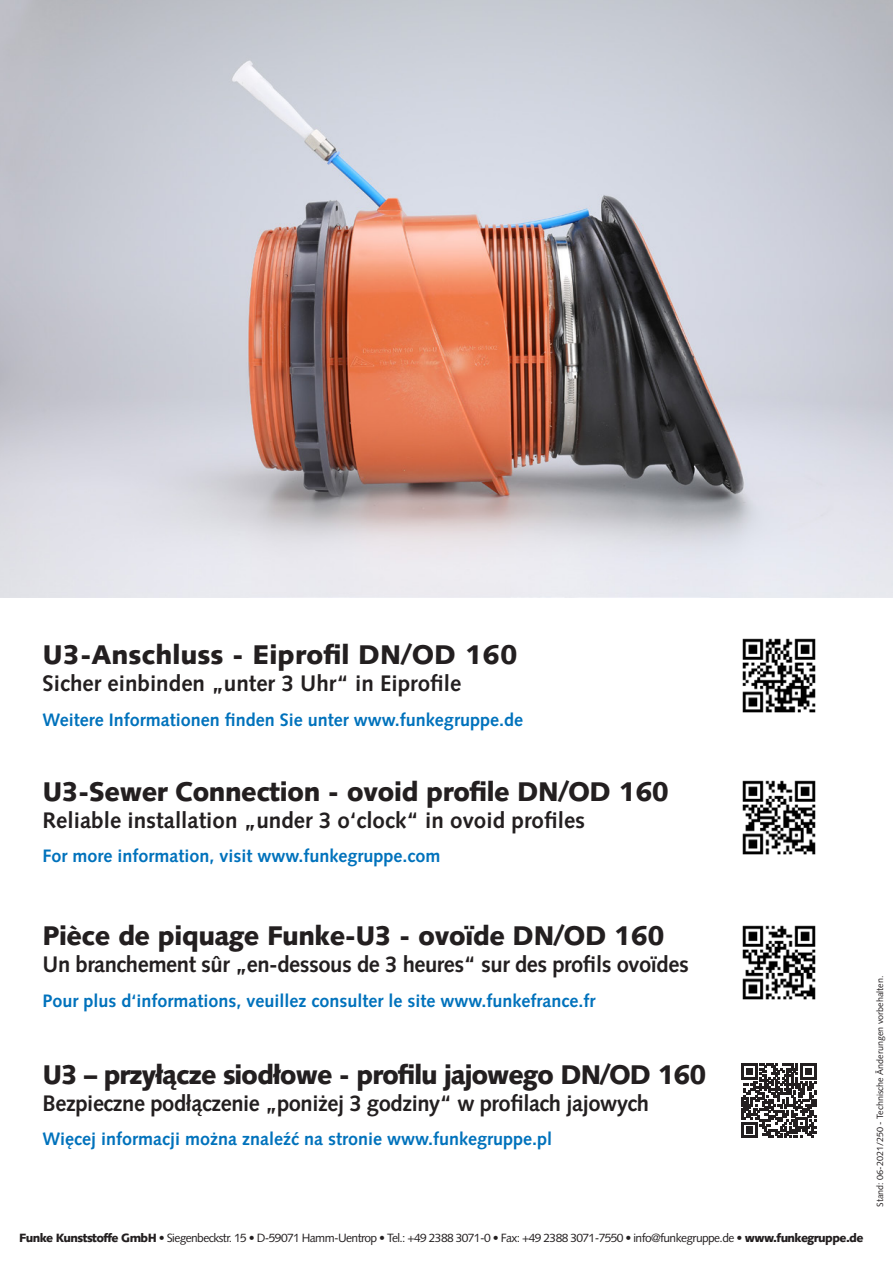
<style>
.page{position:relative;width:893px;height:1263px;background:#fff}
.page>*{position:absolute;margin:0;border:0;box-sizing:border-box;transform-origin:0 0}
.t1{font:900 27px "Syntax LTCE";letter-spacing:-.02em;color:#231f20}
.t2{font:900 27px "Syntax LTCE";letter-spacing:-.04em;color:#231f20}
.t3{font:900 27px "Syntax LTCE";color:#231f20}
.t4{font:700 22.5px "Syntax LTCE";letter-spacing:-.02em;color:#231f20}
.t5{font:700 22.5px "Syntax LTCE";color:#231f20}
.t6{font:700 18px "Syntax LTCE";color:#0072bc}
.t7{font:12px "Syntax LTCE";letter-spacing:-.05em;color:#231f20}
.t8{font:9px "Syntax LTCE";color:#231f20}
.s1{font-weight:900}
</style>
<div class="page">
<img style="left:0;top:0;width:893px;height:597px">
<img style="left:742px;top:638px;width:74px;height:75px">
<img style="left:742px;top:925px;width:74px;height:75px">
<img style="left:742px;top:780px;width:74px;height:75px">
<svg style="left:742px;top:1063px;width:74px;height:75px"></svg>
<h1 class="t3" style="left:43px;top:639px;width:476px">U3-Anschluss - Eiprofil DN/OD 160</h1>
<p class="t5" style="left:43px;top:671px;width:420px">Sicher einbinden „unter 3 Uhr“ in Eiprofile</p>
<p class="t6" style="left:43px;top:709px;width:482px">Weitere Informationen finden Sie unter www.funkegruppe.de</p>
<h1 class="t1" style="left:43px;top:775px;width:628px">U3-Sewer Connection - ovoid profile DN/OD 160</h1>
<p class="t5" style="left:43px;top:807px;width:544px">Reliable installation „under 3 o‘clock“ in ovoid profiles</p>
<p class="t6" style="left:43px;top:845px;width:400px">For more information, visit www.funkegruppe.com</p>
<h1 class="t1" style="left:43px;top:920px;width:623px">Pièce de piquage Funke-U3 - ovoïde DN/OD 160</h1>
<p class="t4" style="left:43px;top:952px;width:648px">Un branchement sûr „en-dessous de 3 heures“ sur des profils ovoïdes</p>
<p class="t6" style="left:43px;top:990px;width:555px">Pour plus d‘informations, veuillez consulter le site www.funkefrance.fr</p>
<h1 class="t2" style="left:43px;top:1058px;width:665px">U3 – przyłącze siodłowe - profilu jajowego DN/OD 160</h1>
<p class="t4" style="left:43px;top:1090px;width:608px">Bezpieczne podłączenie „poniżej 3 godziny“ w profilach jajowych</p>
<p class="t6" style="left:43px;top:1128px;width:511px">Więcej informacji można znaleźć na stronie www.funkegruppe.pl</p>
<p class="t7" style="left:19px;top:1231px;width:846px"><span class="s1">Funke Kunststoffe GmbH</span> • Siegenbeckstr. 15 • D-59071 Hamm-Uentrop • Tel.: +49 2388 3071-0 • Fax: +49 2388 3071-7550 • info@funkegruppe.de • <span class="s1">www.funkegruppe.de</span></p>
<p class="t8" style="left:875px;top:1207px;width:233px;rotate:-90deg">Stand: 06-2021/250 - Technische Änderungen vorbehalten.</p>
</div>
